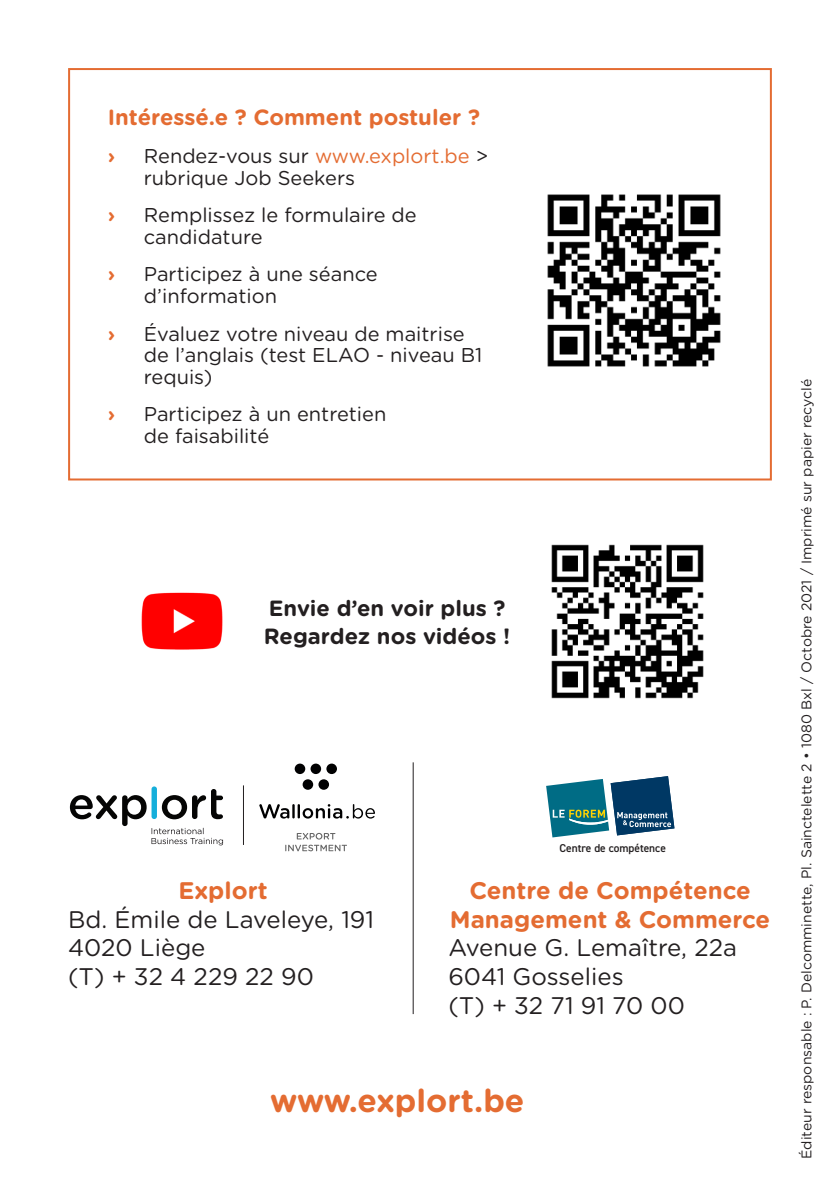
<style>
.page{position:relative;width:840px;height:1191px;background:#fff}
.page>*{position:absolute;margin:0;border:0;box-sizing:border-box;transform-origin:0 0}
.t1{font:700 32px "Gotham Rounded";color:#e46c32}
.t2{font:24px "Gotham Rounded";color:#231f20}
.t3{font:700 24px "Gotham Rounded";color:#e46c32}
.t4{font:700 22px "Gotham Rounded";color:#231f20}
.t5{font:700 22px "Gotham Rounded";color:#e46c32}
.t6{font:20px/21.6px "Gotham Rounded";color:#231f20}
.t7{font:700 20px "Gotham Rounded";color:#e46c32}
.t8{font:14px "Gotham Rounded";color:#231f20}
.t9{font:600 11.4px "DIN2014";color:#231f20}
.s1{color:#e46c32}
</style>
<div class="page">
<svg style="left:546px;top:776px;width:129px;height:62px"></svg>
<div style="left:151px;top:786px;width:6px;height:33px;background:#16afdb;border-radius:3px"></div>
<svg style="left:70px;top:789px;width:153px;height:56px"></svg>
<div style="left:294px;top:763px;width:11px;height:11px;background:#000001;border-radius:50%"></div>
<div style="left:310px;top:763px;width:11px;height:11px;background:#000001;border-radius:50%"></div>
<div style="left:302px;top:779px;width:11px;height:10px;background:#000001;border-radius:50%"></div>
<div style="left:318px;top:779px;width:11px;height:10px;background:#000001;border-radius:50%"></div>
<div style="left:326px;top:763px;width:11px;height:11px;background:#000001;border-radius:50%"></div>
<svg style="left:259px;top:804px;width:35px;height:14px"></svg>
<hr style="left:297px;top:804px;width:3px;height:14px;background:#000001">
<svg style="left:302px;top:804px;width:73px;height:14px"></svg>
<svg style="left:285px;top:833px;width:62px;height:18px"></svg>
<hr style="left:243px;top:785px;width:1px;height:60px;background:#231f20">
<hr style="left:412px;top:762px;width:1px;height:252px;background:#231f20">
<div style="left:68px;top:68px;width:703px;height:412px;border:2px solid #e46c32"></div>
<img style="left:547px;top:194px;width:174px;height:173px">
<img style="left:141px;top:592px;width:82px;height:58px">
<img style="left:551px;top:544px;width:153px;height:155px">
<p class="t5" style="left:108px;top:101px;width:373px">Intéressé.e ? Comment postuler ?</p>
<p class="t7" style="left:108px;top:141px;width:9px">›</p>
<p class="t6" style="left:144px;top:144px;width:346px">Rendez-vous sur <span class="s1">www.explort.be</span> &gt; rubrique Job Seekers</p>
<p class="t7" style="left:108px;top:200px;width:9px">›</p>
<p class="t6" style="left:144px;top:203px;width:274px">Remplissez le formulaire de candidature</p>
<p class="t7" style="left:108px;top:259px;width:9px">›</p>
<p class="t6" style="left:144px;top:262px;width:235px">Participez à une séance d’information</p>
<p class="t7" style="left:108px;top:319px;width:9px">›</p>
<p class="t6" style="left:144px;top:322px;width:340px">Évaluez votre niveau de maitrise de l’anglais (test ELAO - niveau B1 requis)</p>
<p class="t7" style="left:108px;top:399px;width:9px">›</p>
<p class="t6" style="left:144px;top:402px;width:244px">Participez à un entretien de faisabilité</p>
<p class="t4" style="left:268px;top:592px;width:238px">Envie d’en voir plus ?</p>
<p class="t4" style="left:264px;top:620px;width:248px">Regardez nos vidéos !</p>
<p class="t9" style="left:559px;top:841px;width:108px">Centre de compétence</p>
<p class="t3" style="left:178px;top:872px;width:91px">Explort</p>
<p class="t2" style="left:68px;top:902px;width:307px">Bd. Émile de Laveleye, 191</p>
<p class="t2" style="left:68px;top:931px;width:139px">4020 Liège</p>
<p class="t2" style="left:68px;top:960px;width:247px">(T) + 32 4 229 22 90</p>
<p class="t3" style="left:469px;top:872px;width:283px">Centre de Compétence</p>
<p class="t3" style="left:449px;top:901px;width:322px">Management &amp; Commerce</p>
<p class="t2" style="left:448px;top:931px;width:290px">Avenue G. Lemaître, 22a</p>
<p class="t2" style="left:448px;top:960px;width:177px">6041 Gosselies</p>
<p class="t2" style="left:448px;top:989px;width:238px">(T) + 32 71 91 70 00</p>
<p class="t1" style="left:270px;top:1076px;width:256px">www.explort.be</p>
<p class="t8" style="left:796px;top:1159px;width:781px;rotate:-90deg">Éditeur responsable : P. Delcomminette, Pl. Sainctelette 2 • 1080 Bxl / Octobre 2021 / Imprimé sur papier recyclé</p>
</div>
